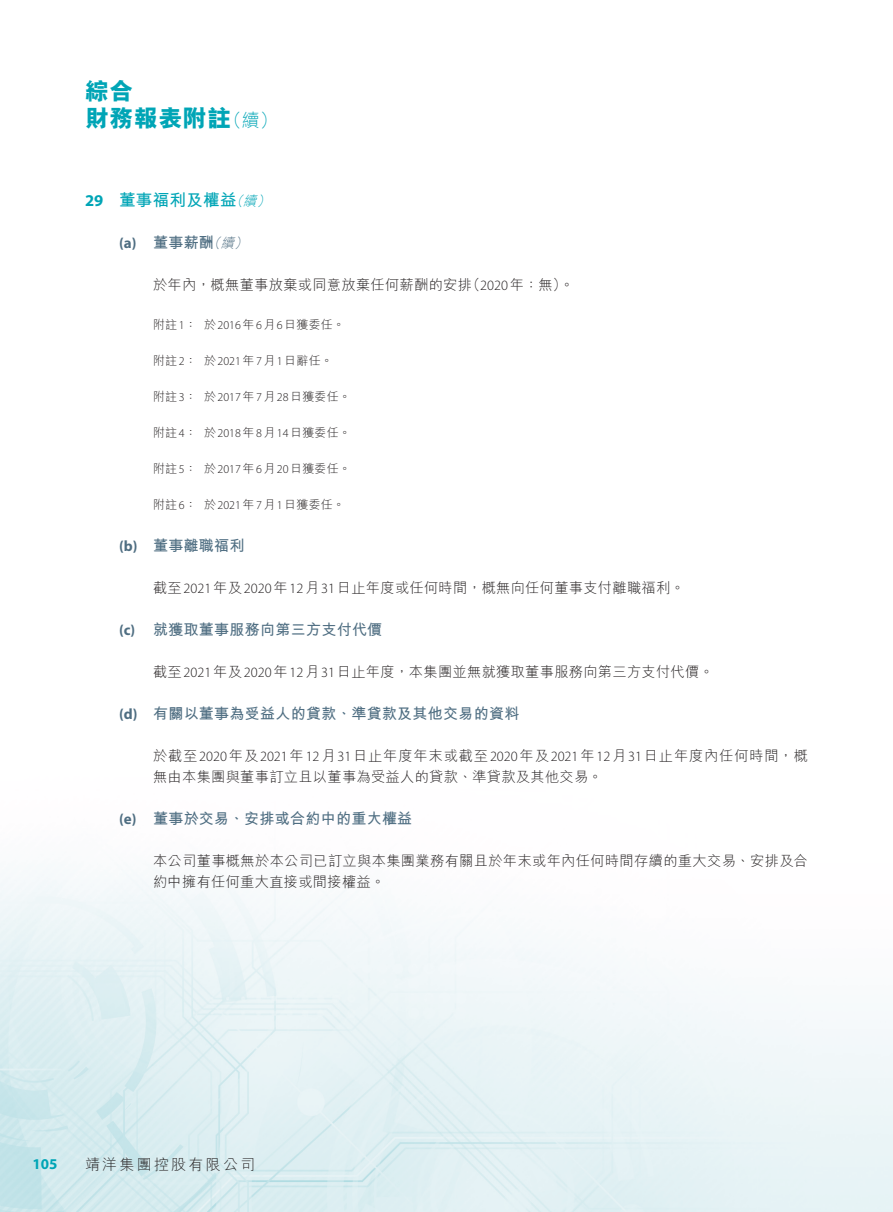
<style>
.page{position:relative;width:893px;height:1212px;background:#fff}
.page>*{position:absolute;margin:0;border:0;box-sizing:border-box;transform-origin:0 0}
.t1{font:800 24px "M Hei HK";letter-spacing:.02em;color:#00a5b6}
.t2{font:300 18px "M Hei HK";color:#00a5b6}
._01_H1{font:700 16.5px "M Hei HK";letter-spacing:.02em;color:#00a5b6}
._01_H1-2{font:700 16.5px "Myriad Pro";color:#00a5b6}
._02_H2{font:700 15px "M Hei HK";letter-spacing:.02em;color:#4f6e82}
._02_H2-2{font:700 15px "Myriad Pro";color:#4f6e82}
.t3{font:300 15px "M Hei HK";letter-spacing:.15em;color:#231f20}
.t4{font:700 15px "Myriad Pro";color:#00a5b6}
._00_txt{font:300 14.25px/21px "M Hei HK";letter-spacing:.02em;color:#231f20}
._01_H1-3{font:italic 300 13.5px "M Hei HK";color:#00a5b6}
._02_H2-3{font:italic 300 13.5px "M Hei HK";color:#4f6e82}
._06_Notes{font:300 12px "M Hei HK";letter-spacing:.02em;color:#231f20}
.s1{font-family:"Myriad Pro"}
</style>
<div class="page">
<img style="left:0;top:875px;width:893px;height:337px">
<h1 class="t1" style="left:85px;top:79px;width:50px">綜合</h1>
<h1 class="t1" style="left:85px;top:106px;width:148px">財務報表附註</h1>
<p class="t2" style="left:224px;top:111px;width:55px">（續(</p>
<p class="_01_H1-2" style="left:85px;top:190px;width:20px">29</p>
<p class="_01_H1" style="left:119px;top:188px;width:119px">董事福利及權益</p>
<p class="_01_H1-3" style="left:243px;top:194px;width:18px">續</p>
<p class="_01_H1-3" style="left:230px;top:194px;width:18px">（</p>
<p class="_01_H1-3" style="left:257px;top:194px;width:18px">(</p>
<p class="_02_H2-2" style="left:119px;top:233px;width:19px">)a(</p>
<p class="_02_H2-2" style="left:119px;top:536px;width:20px">)b(</p>
<p class="_02_H2-2" style="left:119px;top:620px;width:18px">)c(</p>
<p class="_02_H2-2" style="left:119px;top:704px;width:20px">)d(</p>
<p class="_02_H2-2" style="left:119px;top:809px;width:19px">)e(</p>
<p class="_02_H2" style="left:153px;top:232px;width:62px">董事薪酬</p>
<p class="_02_H2-3" style="left:221px;top:236px;width:18px">續</p>
<p class="_02_H2-3" style="left:207px;top:236px;width:18px">（</p>
<p class="_02_H2-3" style="left:234px;top:236px;width:18px">(</p>
<p class="_00_txt" style="left:466px;top:274px;width:109px">（<span class="s1">2020</span>年：無。(</p>
<p class="_00_txt" style="left:153px;top:274px;width:320px">於年內，概無董事放棄或同意放棄任何薪酬的安排</p>
<p class="_06_Notes" style="left:204px;top:319px;width:142px">於<span class="s1">2016</span>年<span class="s1">6</span>月<span class="s1">6</span>日獲委任。</p>
<p class="_06_Notes" style="left:153px;top:319px;width:45px">附註<span class="s1">1</span>：</p>
<p class="_06_Notes" style="left:153px;top:355px;width:45px">附註<span class="s1">2</span>：</p>
<p class="_06_Notes" style="left:204px;top:355px;width:130px">於<span class="s1">2021</span>年<span class="s1">7</span>月<span class="s1">1</span>日辭任。</p>
<p class="_06_Notes" style="left:153px;top:391px;width:45px">附註<span class="s1">3</span>：</p>
<p class="_06_Notes" style="left:204px;top:391px;width:148px">於<span class="s1">2017</span>年<span class="s1">7</span>月<span class="s1">28</span>日獲委任。</p>
<p class="_06_Notes" style="left:153px;top:427px;width:45px">附註<span class="s1">4</span>：</p>
<p class="_06_Notes" style="left:204px;top:427px;width:148px">於<span class="s1">2018</span>年<span class="s1">8</span>月<span class="s1">14</span>日獲委任。</p>
<p class="_06_Notes" style="left:153px;top:463px;width:45px">附註<span class="s1">5</span>：</p>
<p class="_06_Notes" style="left:204px;top:463px;width:148px">於<span class="s1">2017</span>年<span class="s1">6</span>月<span class="s1">20</span>日獲委任。</p>
<p class="_06_Notes" style="left:153px;top:499px;width:45px">附註<span class="s1">6</span>：</p>
<p class="_02_H2" style="left:153px;top:535px;width:93px">董事離職福利</p>
<p class="_06_Notes" style="left:204px;top:499px;width:142px">於<span class="s1">2021</span>年<span class="s1">7</span>月<span class="s1">1</span>日獲委任。</p>
<p class="_00_txt" style="left:153px;top:577px;width:533px">截至<span class="s1">2021</span>年及<span class="s1">2020</span>年<span class="s1">12</span>月<span class="s1">31</span>日止年度或任何時間，概無向任何董事支付離職福利。</p>
<p class="_02_H2" style="left:153px;top:619px;width:231px">就獲取董事服務向第三方支付代價</p>
<p class="_00_txt" style="left:153px;top:661px;width:562px">截至<span class="s1">2021</span>年及<span class="s1">2020</span>年<span class="s1">12</span>月<span class="s1">31</span>日止年度，本集團並無就獲取董事服務向第三方支付代價。</p>
<p class="_02_H2" style="left:153px;top:703px;width:368px">有關以董事為受益人的貸款、準貸款及其他交易的資料</p>
<p class="_00_txt" style="left:153px;top:745px;width:656px">於截至<span class="s1">2020</span>年及<span class="s1">2021</span>年<span class="s1">12</span>月<span class="s1">31</span>日止年度年末或截至<span class="s1">2020</span>年及<span class="s1">2021</span>年<span class="s1">12</span>月<span class="s1">31</span>日止年度內任何時間，概無由本集團與董事訂立且以董事為受益人的貸款、準貸款及其他交易。</p>
<p class="_02_H2" style="left:153px;top:808px;width:261px">董事於交易、安排或合約中的重大權益</p>
<p class="_00_txt" style="left:153px;top:850px;width:657px">本公司董事概無於本公司已訂立與本集團業務有關且於年末或年內任何時間存續的重大交易、安排及合約中擁有任何重大直接或間接權益。</p>
<p class="t4" style="left:32px;top:1154px;width:26px">105</p>
<p class="t3" style="left:85px;top:1157px;width:172px">靖洋集團控股有限公司</p>
</div>
